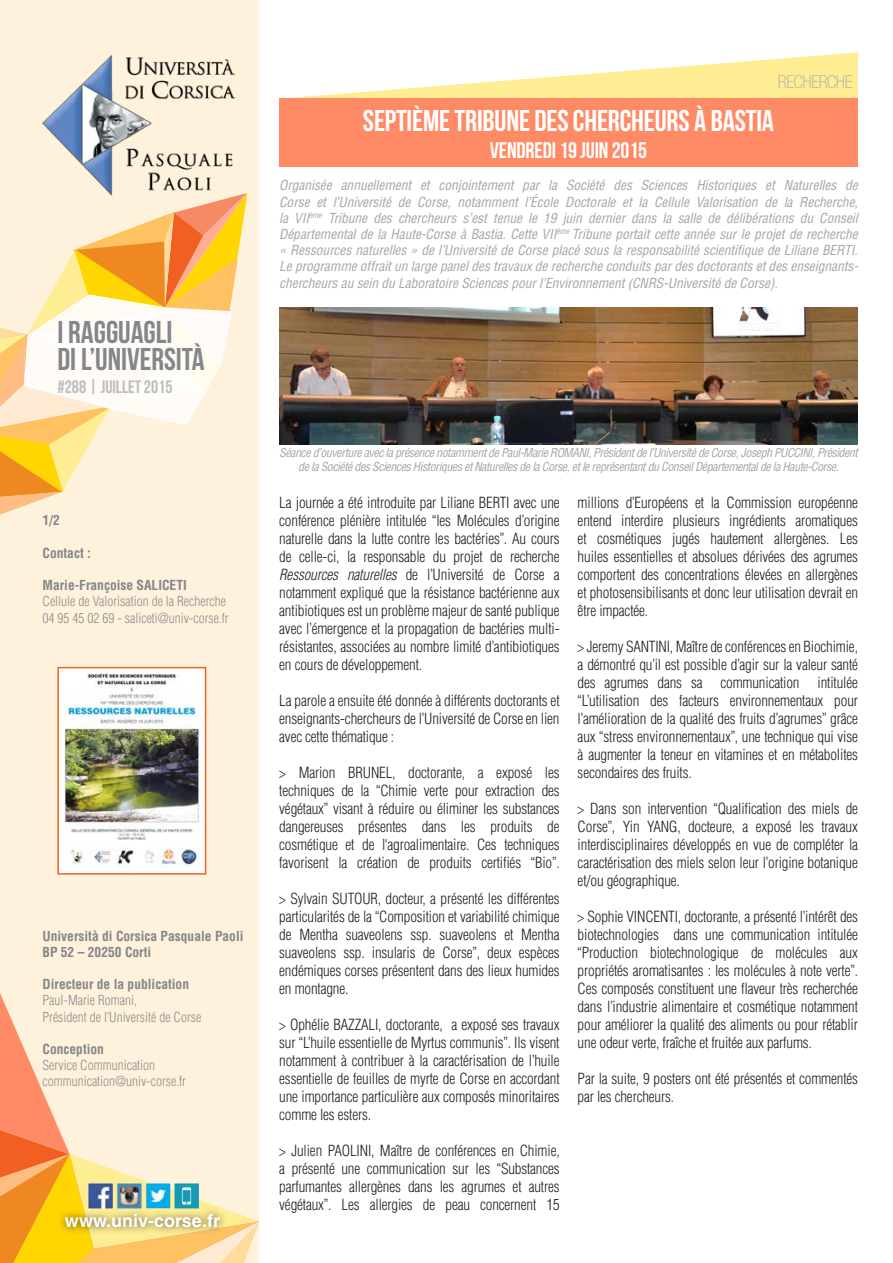
<style>
.page{position:relative;width:893px;height:1263px;background:#fff}
.page>*{position:absolute;margin:0;border:0;box-sizing:border-box;transform-origin:0 0}
.t1{font:31.5px/27px "Bebas Neue";color:#848689}
.t2{font:30px "Bebas Neue";letter-spacing:-.005em;color:#fff}
.t3{font:22.5px "Bebas Neue";letter-spacing:-.005em;color:#fff}
.t4{font:700 18px "Helvetica LT Std";color:#fff}
.t5{font:18px "Bebas Neue";color:#bcbdc0}
.t6{font:100 condensed 18px "Helvetica Neue LT Std";letter-spacing:-.02em;color:#aaabaf}
.t7{font:300 condensed 15px/18px "Helvetica LT Std";letter-spacing:-.01em;color:#231f20;text-align:justify}
.t8{font:italic condensed 13.5px/16.2px "Helvetica LT Std";letter-spacing:-.005em;color:#a5a6aa;text-align:justify}
.t9{font:300 condensed 13.5px "Helvetica LT Std";color:#8b8d90}
.t10{font:700 condensed 13.5px "Helvetica LT Std";color:#848689}
.t11{font:italic condensed 12px/14.4px "Helvetica LT Std";letter-spacing:-.04em;color:#a5a6aa;text-align:center}
.s1{font-style:italic}
</style>
<div class="page">
<svg style="left:289px;top:52px;width:569px;height:46px"></svg>
<svg style="left:0;top:993px;width:259px;height:270px;background:#fdddb2"></svg>
<img style="left:37px;top:1155px;width:33px;height:41px">
<div style="left:279px;top:98px;width:579px;height:69px;background:#ff8b66"></div>
<svg style="left:0;top:193px;width:247px;height:321px"></svg>
<div style="left:57px;top:1206px;width:170px;height:29px;background:#231f20;opacity:.75"></div>
<img style="left:43px;top:54px;width:192px;height:141px">
<img style="left:86px;top:1181px;width:115px;height:30px">
<img style="left:279px;top:308px;width:579px;height:136px">
<img style="left:60px;top:670px;width:143px;height:199px">
<div style="left:57px;top:667px;width:149px;height:208px;border:2px solid #f16022"></div>
<p class="t1" style="left:57px;top:318px;width:149px">I RAGGUAGLI<br>DI L’UNIVERSITÀ</p>
<p class="t5" style="left:57px;top:377px;width:117px">#288 | JUILLET 2015</p>
<p class="t10" style="left:43px;top:512px;width:19px">1/2</p>
<p class="t10" style="left:43px;top:544px;width:50px">Contact :</p>
<p class="t10" style="left:43px;top:577px;width:146px">Marie-Françoise SALICETI</p>
<p class="t9" style="left:43px;top:593px;width:185px">Cellule de Valorisation de la Recherche</p>
<p class="t9" style="left:43px;top:609px;width:188px">04 95 45 02 69 - saliceti@univ-corse.fr</p>
<p class="t10" style="left:43px;top:927px;width:203px">Università di Corsica Pasquale Paoli</p>
<p class="t10" style="left:43px;top:943px;width:110px">BP 52 – 20250 Corti</p>
<p class="t10" style="left:43px;top:976px;width:148px">Directeur de la publication</p>
<p class="t9" style="left:43px;top:992px;width:96px">Paul-Marie Romani,</p>
<p class="t9" style="left:43px;top:1008px;width:160px">Président de l’Université de Corse</p>
<p class="t10" style="left:43px;top:1041px;width:63px">Conception</p>
<p class="t9" style="left:43px;top:1057px;width:114px">Service Communication</p>
<p class="t9" style="left:43px;top:1073px;width:145px">communication@univ-corse.fr</p>
<p class="t4" style="left:65px;top:1209px;width:157px">www.univ-corse.fr</p>
<p class="t6" style="left:778px;top:72px;width:76px">RECHERCHE</p>
<p class="t2" style="left:363px;top:104px;width:413px">SEPTIÈME TRIBUNE DES CHERCHEURS À BASTIA</p>
<p class="t3" style="left:490px;top:138px;width:159px">VENDREDI 19 JUIN 2015</p>
<p class="t8" style="left:279px;top:177px;width:581px">Organisée annuellement et conjointement par la Société des Sciences Historiques et Naturelles de Corse et l’Université de Corse, notamment l’École Doctorale et la Cellule Valorisation de la Recherche, la VII<sup>ème</sup> Tribune des chercheurs s’est tenue le 19 juin dernier dans la salle de délibérations du Conseil Départemental de la Haute-Corse à Bastia. Cette VII<sup>ème</sup> Tribune portait cette année sur le projet de recherche « Ressources naturelles » de l’Université de Corse placé sous la responsabilité scientifique de Liliane BERTI.<br>Le programme offrait un large panel des travaux de recherche conduits par des doctorants et des enseignants&shy;chercheurs au sein du Laboratoire Sciences pour l’Environnement (CNRS-Université de Corse).</p>
<p class="t11" style="left:279px;top:445px;width:580px">Séance d’ouverture avec la présence notamment de Paul-Marie ROMANI, Président de l’Université de Corse, Joseph PUCCINI, Président de la Société des Sciences Historiques et Naturelles de la Corse, et le représentant du Conseil Départemental de la Haute-Corse.</p>
<p class="t7" style="left:279px;top:494px;width:282px">La journée a été introduite par Liliane BERTI avec une conférence plénière intitulée ‘‘les Molécules d’origine naturelle dans la lutte contre les bactéries’’. Au cours de celle-ci, la responsable du projet de recherche <span class="s1">Ressources naturelles</span> de l’Université de Corse a notamment expliqué que la résistance bactérienne aux antibiotiques est un problème majeur de santé publique avec l’émergence et la propagation de bactéries multi&shy;résistantes, associées au nombre limité d’antibiotiques en cours de développement.</p>
<p class="t7" style="left:279px;top:692px;width:282px">La parole a ensuite été donnée à différents doctorants et enseignants-chercheurs de l’Université de Corse en lien avec cette thématique :</p>
<p class="t7" style="left:279px;top:764px;width:282px">&gt; Marion BRUNEL, doctorante, a exposé les techniques de la ‘‘Chimie verte pour extraction des végétaux’’ visant à réduire ou éliminer les substances dangereuses présentes dans les produits de cosmétique et de l‘agroalimentaire. Ces techniques favorisent la création de produits certifiés ‘‘Bio’’.</p>
<p class="t7" style="left:279px;top:890px;width:282px">&gt; Sylvain SUTOUR, docteur, a présenté les différentes particularités de la ‘‘Composition et variabilité chimique de Mentha suaveolens ssp. suaveolens et Mentha suaveolens ssp. insularis de Corse’’, deux espèces endémiques corses présentent dans des lieux humides en montagne.</p>
<p class="t7" style="left:279px;top:1016px;width:282px">&gt; Ophélie BAZZALI, doctorante, a exposé ses travaux sur ‘‘L’huile essentielle de Myrtus communis’’. Ils visent notamment à contribuer à la caractérisation de l’huile essentielle de feuilles de myrte de Corse en accordant une importance particulière aux composés minoritaires comme les esters.</p>
<p class="t7" style="left:279px;top:1142px;width:282px">&gt; Julien PAOLINI, Maître de conférences en Chimie, a présenté une communication sur les ‘‘Substances parfumantes allergènes dans les agrumes et autres végétaux’’. Les allergies de peau concernent 15</p>
<p class="t7" style="left:578px;top:494px;width:282px">millions d’Européens et la Commission européenne entend interdire plusieurs ingrédients aromatiques et cosmétiques jugés hautement allergènes. Les huiles essentielles et absolues dérivées des agrumes comportent des concentrations élevées en allergènes et photosensibilisants et donc leur utilisation devrait en être impactée.</p>
<p class="t7" style="left:578px;top:638px;width:282px">&gt; Jeremy SANTINI, Maître de conférences en Biochimie, a démontré qu’il est possible d’agir sur la valeur santé des agrumes dans sa communication intitulée ‘‘L’utilisation des facteurs environnementaux pour l’amélioration de la qualité des fruits d’agrumes’’ grâce aux ‘‘stress environnementaux’’, une technique qui vise à augmenter la teneur en vitamines et en métabolites secondaires des fruits.</p>
<p class="t7" style="left:578px;top:800px;width:282px">&gt; Dans son intervention ‘‘Qualification des miels de Corse’’, Yin YANG, docteure, a exposé les travaux interdisciplinaires développés en vue de compléter la caractérisation des miels selon leur l’origine botanique et/ou géographique.</p>
<p class="t7" style="left:578px;top:908px;width:282px">&gt; Sophie VINCENTI, doctorante, a présenté l’intérêt des biotechnologies dans une communication intitulée ‘‘Production biotechnologique de molécules aux propriétés aromatisantes : les molécules à note verte’’.<br>Ces composés constituent une flaveur très recherchée dans l’industrie alimentaire et cosmétique notamment pour améliorer la qualité des aliments ou pour rétablir une odeur verte, fraîche et fruitée aux parfums.</p>
<p class="t7" style="left:578px;top:1070px;width:282px">Par la suite, 9 posters ont été présentés et commentés par les chercheurs.</p>
</div>
